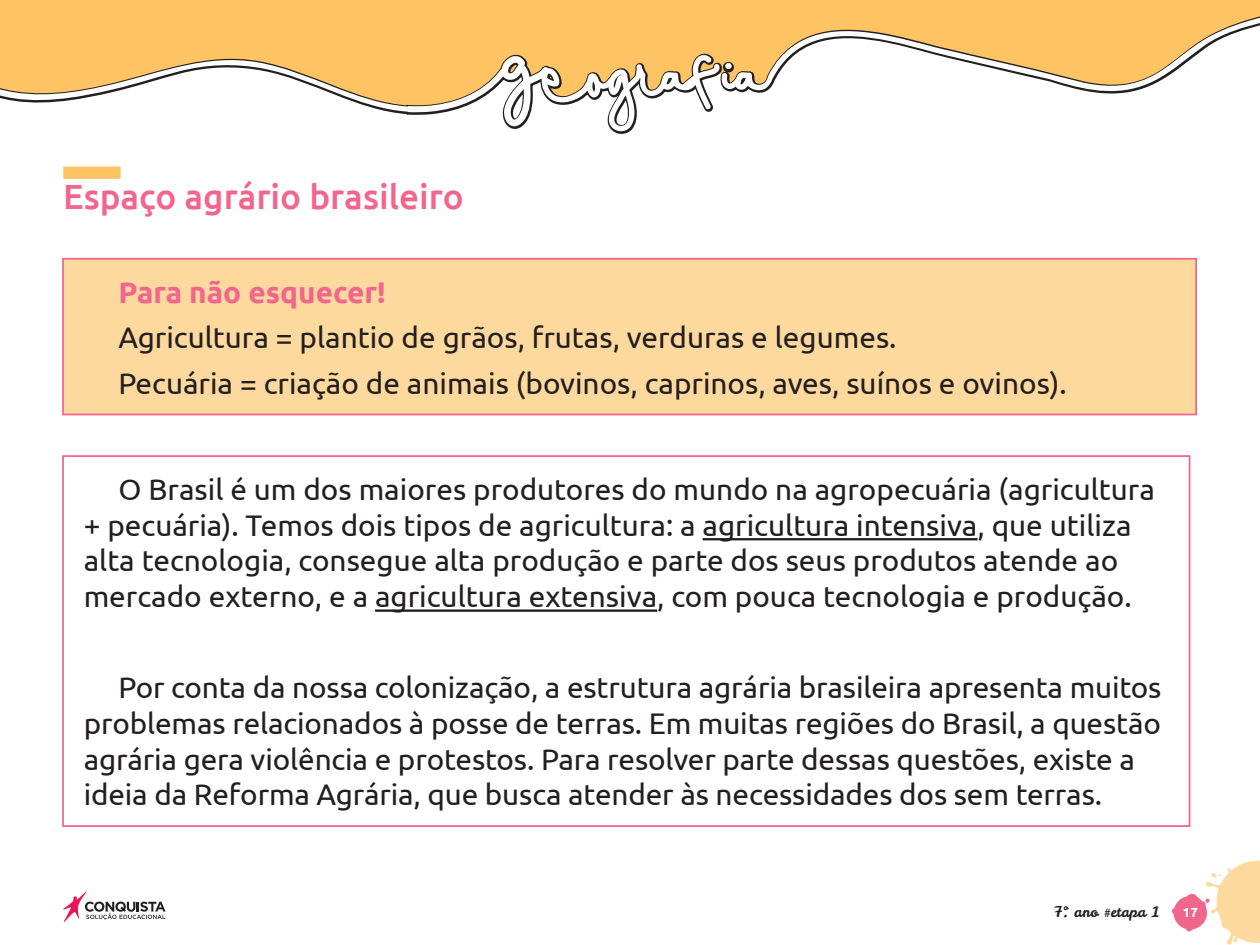
<style>
.page{position:relative;width:1260px;height:945px;background:#fff}
.page>*{position:absolute;margin:0;border:0;box-sizing:border-box;transform-origin:0 0}
._02_Peso_2{font:500 35px "Ubuntu";color:#f1668d}
._01_Texto_Geral{font:29.75px/35.7px "Ubuntu";color:#231f20}
._01_Texto_Geral-2{font:700 29.75px "Ubuntu";color:#f1668d}
.t1{font:14.35px "Leckerli One";color:#231f20}
.t2{font:700 13.12px "Ubuntu";color:#fff}
</style>
<div class="page">
<svg style="left:1172px;top:861px;width:88px;height:84px"></svg>
<svg style="left:63px;top:891px;width:103px;height:31px"></svg>
<svg style="left:0;top:0;width:1260px;height:416px"></svg>
<svg style="left:0;top:16px;width:1260px;height:115px;fill:#fec463"></svg>
<div style="left:63px;top:167px;width:58px;height:12px;background:#fec463"></div>
<div style="left:63px;top:259px;width:1133px;height:156px;background:#fed99e"></div>
<div style="left:62px;top:258px;width:1135px;height:157px;border:2px solid #f1668d"></div>
<hr style="left:703px;top:538px;width:275px;height:2px;background:#231f20">
<hr style="left:375px;top:609px;width:282px;height:3px;background:#231f20">
<div style="left:62px;top:455px;width:1128px;height:372px;border:2px solid #f1668d"></div>
<p class="_02_Peso_2" style="left:63px;top:175px;width:402px">Espaço agrário brasileiro</p>
<p class="_01_Texto_Geral-2" style="left:118px;top:274px;width:269px">Para não esquecer!</p>
<p class="_01_Texto_Geral" style="left:118px;top:319px;width:780px">Agricultura = plantio de grãos, frutas, verduras e legumes.</p>
<p class="_01_Texto_Geral" style="left:118px;top:364px;width:950px">Pecuária = criação de animais (bovinos, caprinos, aves, suínos e ovinos).</p>
<p class="_01_Texto_Geral" style="left:84px;top:471px;width:1073px;text-indent:35px">O Brasil é um dos maiores produtores do mundo na agropecuária (agricultura + pecuária). Temos dois tipos de agricultura: a agricultura intensiva, que utiliza alta tecnologia, consegue alta produção e parte dos seus produtos atende ao mercado externo, e a agricultura extensiva, com pouca tecnologia e produção.</p>
<p class="_01_Texto_Geral" style="left:84px;top:669px;width:1079px;text-indent:35px">Por conta da nossa colonização, a estrutura agrária brasileira apresenta muitos problemas relacionados à posse de terras. Em muitas regiões do Brasil, a questão agrária gera violência e protestos. Para resolver parte dessas questões, existe a ideia da Reforma Agrária, que busca atender às necessidades dos sem terras.</p>
<p class="t1" style="left:1054px;top:903px;width:107px">7º. ano #etapa 1</p>
<p class="t2" style="left:1183px;top:905px;width:16px">17</p>
</div>
